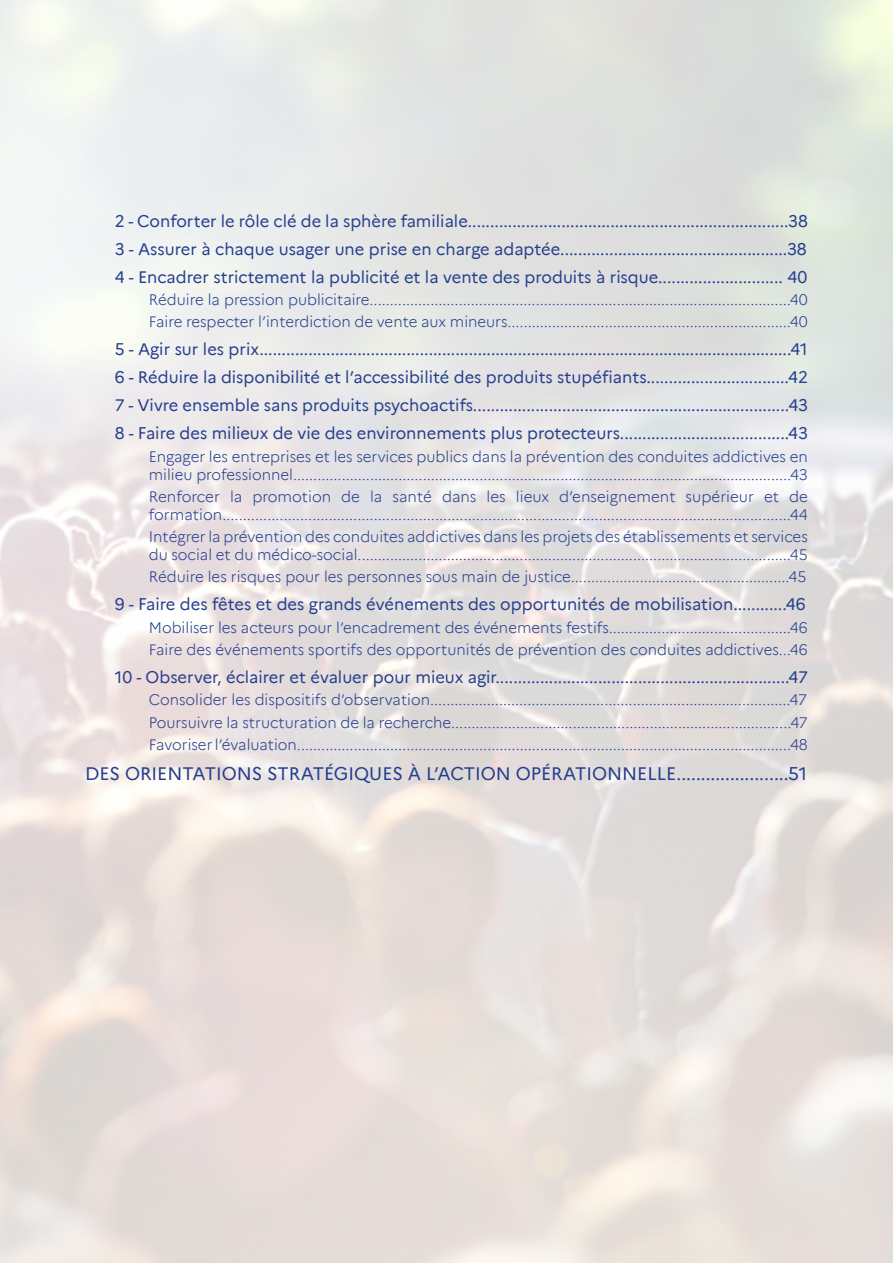
<style>
.page{position:relative;width:893px;height:1263px;background:#fff}
.page>*{position:absolute;margin:0;border:0;box-sizing:border-box;transform-origin:0 0}
.t1{font:18px "Marianne";color:#253f8e}
.t2{font:16.5px "Marianne";color:#253f8e}
.t3{font:300 15px/18px "Marianne";color:#253f8e}
</style>
<div class="page">
<p class="t2" style="left:115px;top:208px;width:695px">2 - Conforter le rôle clé de la sphère familiale........................................................................38</p>
<p class="t2" style="left:115px;top:236px;width:693px">3 - Assurer à chaque usager une prise en charge adaptée...................................................38</p>
<p class="t2" style="left:115px;top:264px;width:694px">4 - Encadrer strictement la publicité et la vente des produits à risque............................ 40</p>
<p class="t3" style="left:149px;top:290px;width:660px">Réduire la pression publicitaire........................................................................................................40</p>
<p class="t3" style="left:149px;top:312px;width:661px">Faire respecter l’interdiction de vente aux mineurs......................................................................40</p>
<p class="t2" style="left:115px;top:337px;width:694px">5 - Agir sur les prix........................................................................................................................41</p>
<p class="t2" style="left:115px;top:365px;width:695px">6 - Réduire la disponibilité et l’accessibilité des produits stupéfiants................................42</p>
<p class="t2" style="left:115px;top:393px;width:695px">7 - Vivre ensemble sans produits psychoactifs.......................................................................43</p>
<p class="t2" style="left:115px;top:421px;width:695px">8 - Faire des milieux de vie des environnements plus protecteurs......................................43</p>
<p class="t3" style="left:149px;top:446px;width:661px">Engager les entreprises et les services publics dans la prévention des conduites addictives en milieu professionnel...........................................................................................................................43</p>
<p class="t3" style="left:149px;top:486px;width:661px">Renforcer la promotion de la santé dans les lieux d’enseignement supérieur et de formation...........................................................................................................................................44</p>
<p class="t3" style="left:149px;top:527px;width:661px">Intégrer la prévention des conduites addictives dans les projets des établissements et services du social et du médico-social...........................................................................................................45</p>
<p class="t3" style="left:149px;top:567px;width:659px">Réduire les risques pour les personnes sous main de justice......................................................45</p>
<p class="t2" style="left:115px;top:592px;width:692px">9 - Faire des fêtes et des grands événements des opportunités de mobilisation............46</p>
<p class="t3" style="left:149px;top:617px;width:661px">Mobiliser les acteurs pour l’encadrement des événements festifs.............................................46</p>
<p class="t3" style="left:149px;top:639px;width:661px">Faire des événements sportifs des opportunités de prévention des conduites addictives...46</p>
<p class="t2" style="left:115px;top:664px;width:695px">10 - Observer, éclairer et évaluer pour mieux agir..................................................................47</p>
<p class="t3" style="left:149px;top:690px;width:660px">Consolider les dispositifs d’observation.........................................................................................47</p>
<p class="t3" style="left:149px;top:712px;width:661px">Poursuivre la structuration de la recherche....................................................................................47</p>
<p class="t3" style="left:149px;top:734px;width:661px">Favoriser l’évaluation..........................................................................................................................48</p>
<p class="t1" style="left:85px;top:759px;width:724px">DES ORIENTATIONS STRATÉGIQUES À L’ACTION OPÉRATIONNELLE.......................51</p>
</div>
